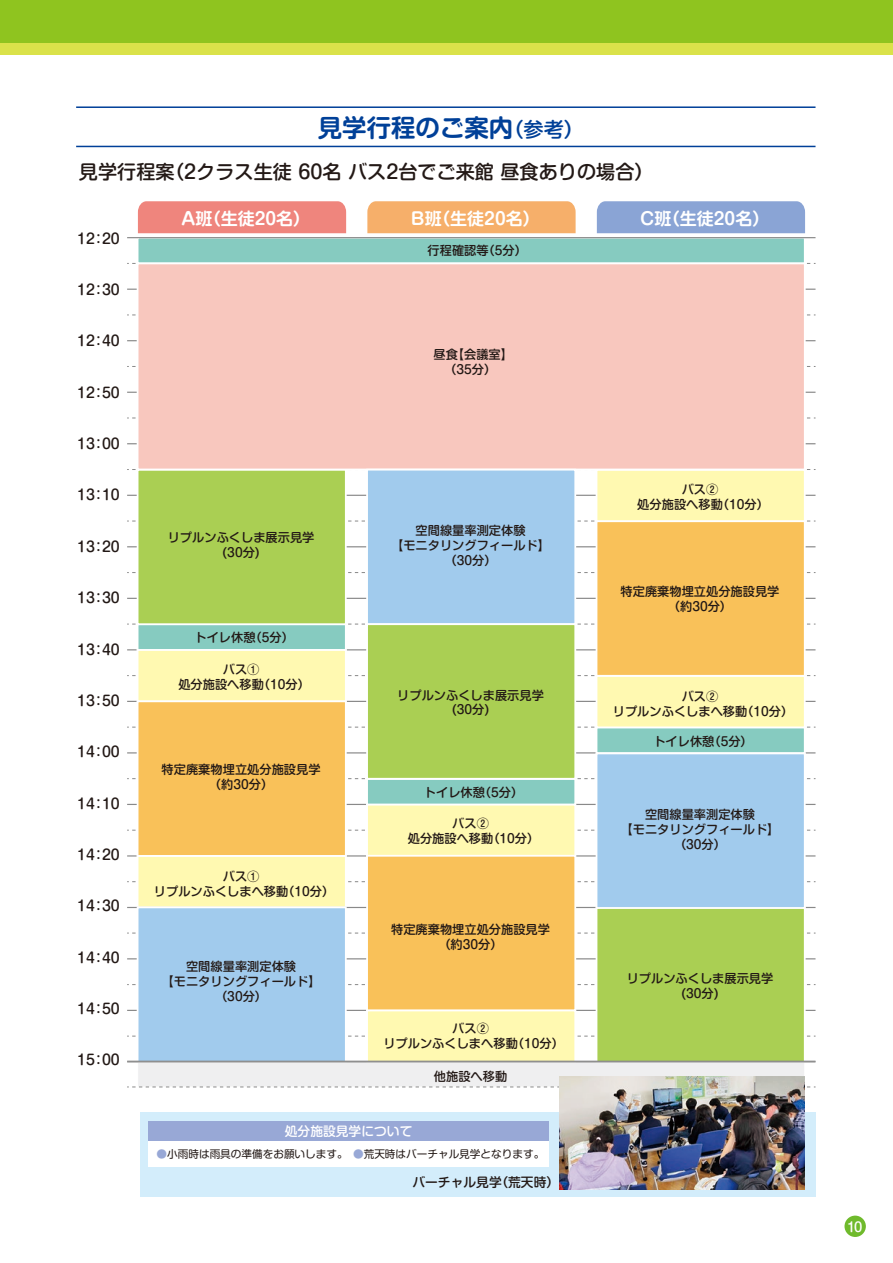
<style>
.page{position:relative;width:893px;height:1263px;background:#fff}
.page>*{position:absolute;margin:0;border:0;box-sizing:border-box;transform-origin:0 0}
.t1{font:700 24.45px "Shin M Go Pr 6 De";color:#004098}
.t2{font:500 19.05px "Shin M Go Pr 6";color:#231916}
.t3{font:700 16.95px "Shin M Go Pr 6 De";color:#fff}
.t4{font:500 14.1px "Shin M Go Pr 6";color:#231916}
.t5{font:500 13.05px "Shin M Go Pr 6";color:#fff}
.t6{font:500 12.75px "Shin M Go Pr 6";color:#231916}
.t7{font:500 12.75px "Shin M Go Pr 6";color:#fff}
.t8{font:500 12.15px/14.9px "Shin M Go Pr 6";color:#231916;text-align:center}
.t9{font:10.65px "Shin M Go Pr 6";color:#231916}
.s1{font-family:"Shin M Go Pr 6";font-weight:500;font-size:20.25px}
.s2{color:#98a8d6}
</style>
<div class="page">
<svg style="left:127px;top:263px;width:688px;height:1px"></svg>
<hr style="left:76px;top:106px;width:739px;height:2px;background:#004098">
<hr style="left:76px;top:146px;width:739px;height:1px;background:#004098">
<svg style="left:127px;top:366px;width:688px;height:1px"></svg>
<svg style="left:127px;top:469px;width:688px;height:1px"></svg>
<svg style="left:127px;top:521px;width:688px;height:1px"></svg>
<svg style="left:127px;top:572px;width:688px;height:1px"></svg>
<svg style="left:127px;top:624px;width:688px;height:1px"></svg>
<svg style="left:127px;top:675px;width:688px;height:1px"></svg>
<svg style="left:127px;top:727px;width:688px;height:1px"></svg>
<svg style="left:127px;top:778px;width:688px;height:1px"></svg>
<svg style="left:127px;top:830px;width:688px;height:1px"></svg>
<svg style="left:127px;top:881px;width:688px;height:1px"></svg>
<hr style="left:127px;top:289px;width:688px;height:1px;background:#898989">
<hr style="left:127px;top:340px;width:688px;height:1px;background:#898989">
<hr style="left:127px;top:392px;width:688px;height:1px;background:#898989">
<hr style="left:127px;top:443px;width:688px;height:1px;background:#898989">
<hr style="left:127px;top:495px;width:688px;height:1px;background:#898989">
<hr style="left:127px;top:546px;width:688px;height:1px;background:#898989">
<hr style="left:127px;top:598px;width:688px;height:1px;background:#898989">
<hr style="left:127px;top:649px;width:688px;height:1px;background:#898989">
<hr style="left:127px;top:701px;width:688px;height:1px;background:#898989">
<hr style="left:127px;top:752px;width:688px;height:1px;background:#898989">
<hr style="left:127px;top:804px;width:688px;height:1px;background:#898989">
<hr style="left:127px;top:855px;width:688px;height:1px;background:#898989">
<div style="left:138px;top:238px;width:667px;height:25px;background:#86cbc0"></div>
<div style="left:138px;top:624px;width:208px;height:26px;background:#86cbc0"></div>
<div style="left:138px;top:650px;width:208px;height:51px;background:#fff9b1"></div>
<div style="left:137px;top:649px;width:210px;height:53px;border:2px solid #fff"></div>
<div style="left:138px;top:470px;width:208px;height:154px;background:#aacf53"></div>
<div style="left:137px;top:469px;width:210px;height:156px;border:2px solid #fff"></div>
<div style="left:138px;top:263px;width:667px;height:206px;background:#f8c7be"></div>
<div style="left:137px;top:262px;width:669px;height:208px;border:2px solid #fff"></div>
<div style="left:138px;top:856px;width:208px;height:51px;background:#fff9b1"></div>
<div style="left:137px;top:855px;width:210px;height:53px;border:2px solid #fff"></div>
<div style="left:138px;top:1062px;width:667px;height:25px;background:#efeff0"></div>
<div style="left:137px;top:1061px;width:668px;height:26px;border:1px solid #fff"></div>
<div style="left:138px;top:701px;width:208px;height:155px;background:#f9c159"></div>
<div style="left:137px;top:700px;width:210px;height:157px;border:2px solid #fff"></div>
<div style="left:140px;top:1112px;width:675px;height:85px;background:#d3edfb"></div>
<hr style="left:127px;top:907px;width:688px;height:1px;background:#898989">
<svg style="left:127px;top:933px;width:688px;height:1px"></svg>
<svg style="left:127px;top:984px;width:688px;height:1px"></svg>
<svg style="left:127px;top:1036px;width:688px;height:1px"></svg>
<hr style="left:127px;top:958px;width:688px;height:1px;background:#898989">
<hr style="left:127px;top:1010px;width:688px;height:1px;background:#898989">
<svg style="left:127px;top:1086px;width:688px;height:1px"></svg>
<div style="left:148px;top:1141px;width:401px;height:26px;background:#fff"></div>
<div style="left:148px;top:1121px;width:401px;height:20px;background:#98a8d6"></div>
<img style="left:559px;top:1076px;width:245px;height:113px">
<div style="left:138px;top:907px;width:208px;height:155px;background:#a1cbed"></div>
<div style="left:137px;top:906px;width:210px;height:157px;border:2px solid #fff"></div>
<div style="left:367px;top:779px;width:208px;height:26px;background:#86cbc0"></div>
<div style="left:367px;top:805px;width:208px;height:51px;background:#fff9b1"></div>
<div style="left:366px;top:804px;width:210px;height:53px;border:2px solid #fff"></div>
<div style="left:367px;top:470px;width:208px;height:154px;background:#a1cbed"></div>
<div style="left:366px;top:469px;width:210px;height:156px;border:2px solid #fff"></div>
<div style="left:367px;top:1010px;width:208px;height:52px;background:#fff9b1"></div>
<div style="left:366px;top:1009px;width:210px;height:54px;border:2px solid #fff"></div>
<div style="left:367px;top:856px;width:208px;height:154px;background:#f9c159"></div>
<div style="left:366px;top:855px;width:210px;height:156px;border:2px solid #fff"></div>
<div style="left:367px;top:624px;width:208px;height:155px;background:#aacf53"></div>
<div style="left:366px;top:623px;width:210px;height:157px;border:2px solid #fff"></div>
<div style="left:596px;top:727px;width:209px;height:26px;background:#86cbc0"></div>
<div style="left:596px;top:470px;width:209px;height:51px;background:#fff9b1"></div>
<div style="left:596px;top:469px;width:210px;height:53px;border:2px solid #fff"></div>
<div style="left:596px;top:907px;width:209px;height:155px;background:#aacf53"></div>
<div style="left:596px;top:906px;width:210px;height:157px;border:2px solid #fff"></div>
<div style="left:596px;top:676px;width:209px;height:51px;background:#fff9b1"></div>
<div style="left:596px;top:675px;width:210px;height:53px;border:2px solid #fff"></div>
<div style="left:596px;top:521px;width:209px;height:155px;background:#f9c159"></div>
<div style="left:596px;top:520px;width:210px;height:157px;border:2px solid #fff"></div>
<div style="left:596px;top:753px;width:209px;height:155px;background:#a1cbed"></div>
<div style="left:596px;top:752px;width:210px;height:157px;border:2px solid #fff"></div>
<hr style="left:127px;top:1061px;width:688px;height:1px;background:#898989">
<hr style="left:127px;top:237px;width:688px;height:1px;background:#898989">
<div style="left:138px;top:201px;width:208px;height:32px;background:#ef857d"></div>
<div style="left:367px;top:201px;width:209px;height:32px;background:#f6af6a"></div>
<div style="left:597px;top:201px;width:208px;height:32px;background:#8aa4d5"></div>
<div style="left:844px;top:1215px;width:22px;height:22px;background:#6fba2c;border-radius:50%"></div>
<div style="left:0;top:0;width:893px;height:55px;background:#dae24a"></div>
<div style="left:0;top:0;width:893px;height:43px;background:#8fc41f"></div>
<h1 class="t1" style="left:318px;top:107px;width:268px">見学行程のご案内<span class="s1">（参考）</span></h1>
<h2 class="t2" style="left:79px;top:156px;width:576px">見学行程案（2クラス生徒 60名 バス2台でご来館 昼食ありの場合）</h2>
<p class="t4" style="left:77px;top:227px;width:44px">12：20</p>
<p class="t4" style="left:77px;top:278px;width:44px">12：30</p>
<p class="t4" style="left:77px;top:330px;width:44px">12：40</p>
<p class="t4" style="left:77px;top:381px;width:44px">12：50</p>
<p class="t4" style="left:77px;top:432px;width:44px">13：00</p>
<p class="t4" style="left:77px;top:484px;width:44px">13：10</p>
<p class="t4" style="left:77px;top:535px;width:44px">13：20</p>
<p class="t4" style="left:77px;top:586px;width:44px">13：30</p>
<p class="t4" style="left:77px;top:638px;width:44px">13：40</p>
<p class="t4" style="left:77px;top:689px;width:44px">13：50</p>
<p class="t4" style="left:77px;top:740px;width:44px">14：00</p>
<p class="t4" style="left:77px;top:792px;width:44px">14：10</p>
<p class="t4" style="left:77px;top:843px;width:44px">14：20</p>
<p class="t4" style="left:77px;top:894px;width:44px">14：30</p>
<p class="t4" style="left:77px;top:946px;width:44px">14：40</p>
<p class="t4" style="left:77px;top:997px;width:44px">14：50</p>
<p class="t4" style="left:77px;top:1048px;width:44px">15：00</p>
<h3 class="t3" style="left:181px;top:204px;width:130px">A班（生徒20名）</h3>
<h3 class="t3" style="left:411px;top:204px;width:130px">B班（生徒20名）</h3>
<h3 class="t3" style="left:640px;top:204px;width:131px">C班（生徒20名）</h3>
<p class="t8" style="left:428px;top:242px;width:101px">行程確認等（5分）</p>
<p class="t8" style="left:434px;top:347px;width:81px">昼食【会議室】（35分）</p>
<p class="t8" style="left:168px;top:529px;width:148px">リプルンふくしま展示見学(30分)</p>
<p class="t8" style="left:194px;top:630px;width:101px">トイレ休憩（5分）</p>
<p class="t8" style="left:178px;top:661px;width:133px">バス①<br>処分施設へ移動（10分）</p>
<p class="t8" style="left:162px;top:761px;width:160px">特定廃棄物埋立処分施設見学（約30分）</p>
<p class="t8" style="left:154px;top:868px;width:182px">バス①<br>リプルンふくしまへ移動（10分）</p>
<p class="t8" style="left:162px;top:958px;width:160px">空間線量率測定体験<br>【モニタリングフィールド】（30分）</p>
<p class="t8" style="left:391px;top:523px;width:160px">空間線量率測定体験<br>【モニタリングフィールド】（30分）</p>
<p class="t8" style="left:397px;top:687px;width:148px">リプルンふくしま展示見学(30分)</p>
<p class="t8" style="left:424px;top:784px;width:101px">トイレ休憩（5分）</p>
<p class="t8" style="left:408px;top:816px;width:133px">バス②<br>処分施設へ移動（10分）</p>
<p class="t8" style="left:391px;top:921px;width:160px">特定廃棄物埋立処分施設見学（約30分）</p>
<p class="t8" style="left:383px;top:1020px;width:182px">バス②<br>リプルンふくしまへ移動（10分）</p>
<p class="t8" style="left:434px;top:1068px;width:75px">他施設へ移動</p>
<p class="t7" style="left:285px;top:1121px;width:129px">処分施設見学について</p>
<p class="t9" style="left:157px;top:1146px;width:389px"><span class="s2">●</span>小雨時は雨具の準備をお願いします。　<span class="s2">●</span>荒天時はバーチャル見学となります。</p>
<p class="t6" style="left:412px;top:1172px;width:148px">バーチャル見学（荒天時）</p>
<p class="t8" style="left:637px;top:481px;width:133px">バス②<br>処分施設へ移動（10分）</p>
<p class="t8" style="left:621px;top:584px;width:160px">特定廃棄物埋立処分施設見学（約30分）</p>
<p class="t8" style="left:613px;top:688px;width:182px">バス②<br>リプルンふくしまへ移動（10分）</p>
<p class="t8" style="left:653px;top:733px;width:101px">トイレ休憩（5分）</p>
<p class="t8" style="left:621px;top:806px;width:160px">空間線量率測定体験<br>【モニタリングフィールド】（30分）</p>
<p class="t8" style="left:627px;top:970px;width:148px">リプルンふくしま展示見学(30分)</p>
<p class="t5" style="left:847px;top:1216px;width:17px">10</p>
</div>
